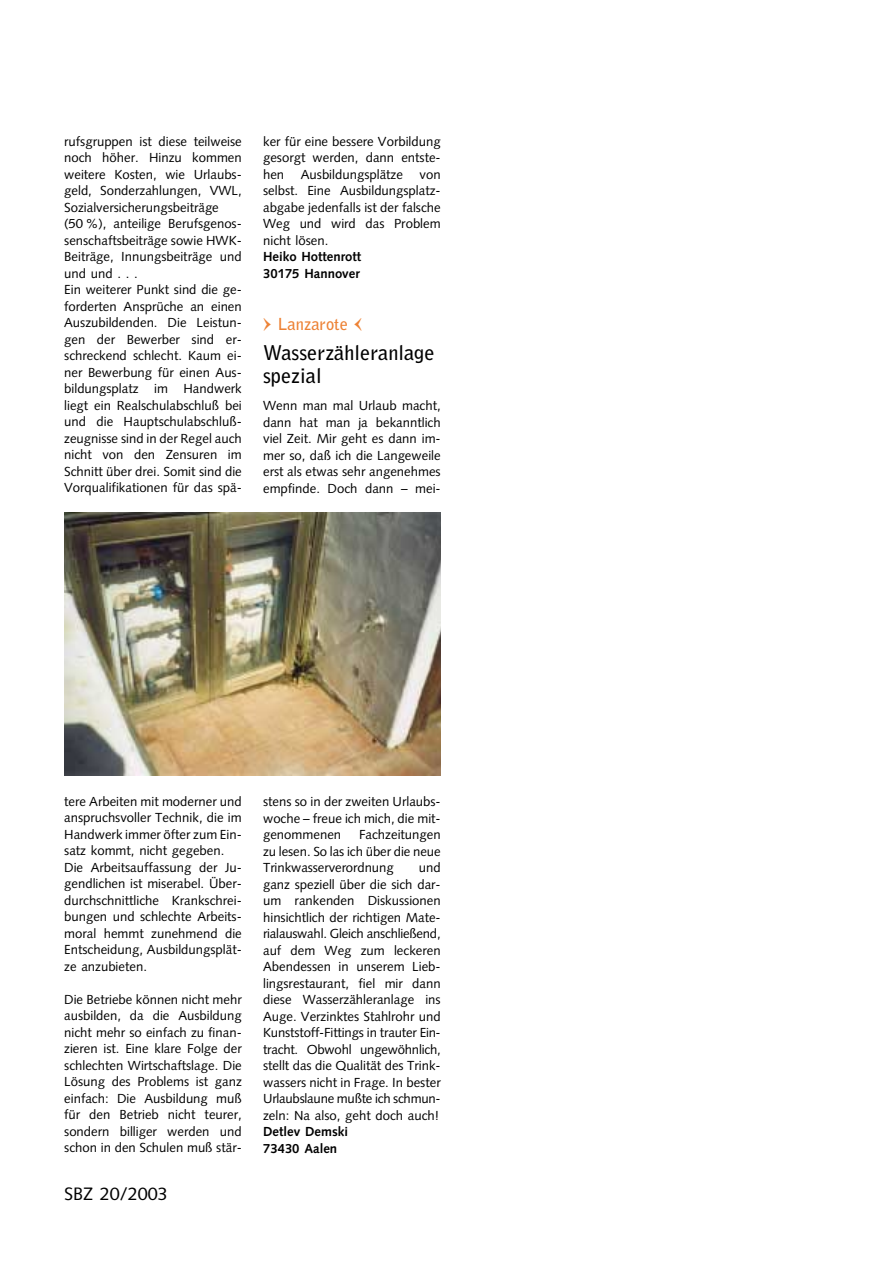
<style>
.page{position:relative;width:893px;height:1263px;background:#fff}
.page>*{position:absolute;margin:0;border:0;box-sizing:border-box;transform-origin:0 0}
.t1{font:700 20.25px/23.2px "Bell Gothic";color:#000}
.t2{font:18px "Syntax";color:#000}
.t3{font:700 16.5px "Bell Gothic";color:#ed8235}
.t4{font:13.2px/16.5px "Syntax";color:#000;text-align:justify}
.t5{font:700 13.2px/16.5px "Syntax";color:#000}
</style>
<div class="page">
<img style="left:64px;top:512px;width:376px;height:264px">
<p class="t4" style="left:64px;top:134px;width:179px;text-align:left">rufsgruppen ist diese teilweise noch höher. Hinzu kommen weitere Kosten, wie Urlaubs&shy;geld, Sonderzahlungen, VWL,<br>Sozialversicherungsbeiträge<br>(50 %), anteilige Berufsgenos&shy;senschaftsbeiträge sowie HWK-<br>Beiträge, Innungsbeiträge und und und . . .<br>Ein weiterer Punkt sind die ge&shy;forderten Ansprüche an einen<br>Auszubildenden. Die Leistun&shy;gen der Bewerber sind er&shy;schreckend schlecht. Kaum ei&shy;ner Bewerbung für einen Aus&shy;bildungsplatz im Handwerk liegt ein Realschulabschluß bei und die Hauptschulabschluß&shy;zeugnisse sind in der Regel auch nicht von den Zensuren im<br>Schnitt über drei. Somit sind die<br>Vorqualifikationen für das spä-</p>
<p class="t4" style="left:263px;top:134px;width:179px">ker für eine bessere Vorbildung gesorgt werden, dann entste&shy;hen</p>
<p class="t4" style="left:301px;top:167px;width:104px">Ausbildungsplätze</p>
<p class="t4" style="left:263px;top:167px;width:179px;text-indent:156px">von selbst. Eine Ausbildungsplatz&shy;abgabe jedenfalls ist der falsche Weg und wird das Problem nicht lösen.</p>
<p class="t5" style="left:263px;top:250px;width:100px">Heiko Hottenrott<br>30175 Hannover</p>
<p class="t3" style="left:277px;top:318px;width:72px">Lanzarote</p>
<h1 class="t1" style="left:263px;top:343px;width:173px">Wasserzähleranlage spezial</h1>
<p class="t4" style="left:263px;top:399px;width:179px">Wenn man mal Urlaub macht, dann hat man ja bekanntlich viel Zeit. Mir geht es dann im&shy;mer so, daß ich die Langeweile erst als etwas sehr angenehmes empfinde. Doch dann – mei-</p>
<p class="t4" style="left:64px;top:794px;width:179px;text-align:left">tere Arbeiten mit moderner und anspruchsvoller Technik, die im<br>Handwerk immer öfter zum Ein&shy;satz kommt, nicht gegeben.<br>Die Arbeitsauffassung der Ju&shy;gendlichen ist miserabel. Über&shy;durchschnittliche Krankschrei&shy;bungen und schlechte Arbeits&shy;moral hemmt zunehmend die<br>Entscheidung, Ausbildungsplät&shy;ze anzubieten.</p>
<p class="t4" style="left:64px;top:992px;width:179px">Die Betriebe können nicht mehr ausbilden, da die Ausbildung nicht mehr so einfach zu finan&shy;zieren ist. Eine klare Folge der schlechten Wirtschaftslage. Die Lösung des Problems ist ganz einfach: Die Ausbildung muß für den Betrieb nicht teurer, sondern billiger werden und schon in den Schulen muß stär-</p>
<h2 class="t2" style="left:64px;top:1186px;width:105px">SBZ 20/2003</h2>
<p class="t4" style="left:263px;top:795px;width:179px">stens so in der zweiten Urlaubs&shy;woche – freue ich mich, die mit&shy;genommenen</p>
<p class="t4" style="left:263px;top:828px;width:179px;text-indent:96px">Fachzeitungen zu lesen. So las ich über die neue Trinkwasserverordnung</p>
<p class="t4" style="left:263px;top:861px;width:179px;text-indent:156px">und ganz speziell über die sich dar&shy;um rankenden Diskussionen hinsichtlich der richtigen Mate&shy;rialauswahl. Gleich anschließend, auf dem Weg zum leckeren Abendessen in unserem Lieb&shy;lingsrestaurant, fiel mir dann diese Wasserzähleranlage ins Auge. Verzinktes Stahlrohr und Kunststoff-Fittings in trauter Ein&shy;tracht. Obwohl ungewöhnlich, stellt das die Qualität des Trink&shy;wassers nicht in Frage. In bester Urlaubslaune mußte ich schmun&shy;zeln: Na also, geht doch auch!</p>
<p class="t5" style="left:263px;top:1125px;width:86px">Detlev Demski<br>73430 Aalen</p>
</div>
